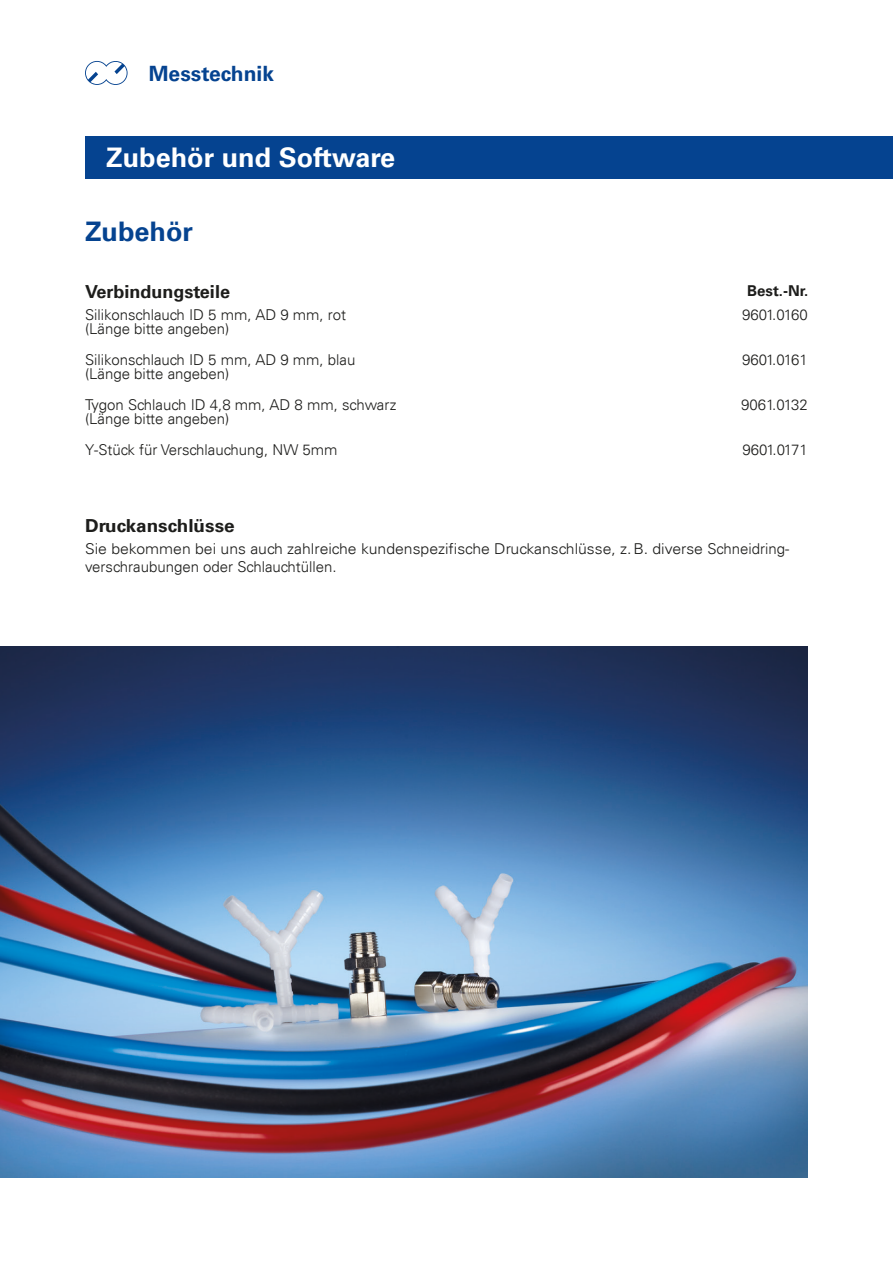
<style>
.page{position:relative;width:893px;height:1263px;background:#fff}
.page>*{position:absolute;margin:0;border:0;box-sizing:border-box;transform-origin:0 0}
.Balkentext{font:700 27px "Univers LT Std";color:#fff}
.t1{font:700 27px "Univers LT";color:#054390}
.t2{font:700 21px "Univers LT Std";color:#054390}
.t3{font:700 18px "Univers LT";color:#1d1d1b}
.t4{font:700 18px "Univers LT";color:#1d1d1b;scale:1.05 1}
.t5{font:300 15px "Univers LT";color:#1d1d1b}
.t6{font:300 15px/18px "Univers LT";color:#1d1d1b;scale:1.05 1}
.t7{font:300 15px "Univers LT";letter-spacing:-.025em;color:#1d1d1b}
.t8{font:700 15px "Univers LT";color:#1d1d1b}
.t9{font:300 15px "Univers LT";letter-spacing:-.035em;color:#1d1d1b}
</style>
<div class="page">
<svg style="left:85px;top:61px;width:43px;height:24px"></svg>
<div style="left:85px;top:136px;width:808px;height:43px;background:#054390"></div>
<img style="left:0;top:646px;width:808px;height:532px">
<h2 class="t2" style="left:149px;top:61px;width:127px">Messtechnik</h2>
<p class="Balkentext" style="left:106px;top:142px;width:291px">Zubehör und Software</p>
<h1 class="t1" style="left:85px;top:215px;width:109px">Zubehör</h1>
<p class="t3" style="left:85px;top:281px;width:146px">Verbindungsteile</p>
<p class="t8" style="left:747px;top:282px;width:63px">Best.-Nr.</p>
<p class="t5" style="left:85px;top:306px;width:263px">Silikonschlauch ID 5 mm, AD 9 mm, rot</p>
<p class="t7" style="left:742px;top:306px;width:67px">9601.0160</p>
<p class="t5" style="left:85px;top:319px;width:146px">(Länge bitte angeben)</p>
<p class="t5" style="left:85px;top:351px;width:272px">Silikonschlauch ID 5 mm, AD 9 mm, blau</p>
<p class="t7" style="left:742px;top:351px;width:67px">9601.0161</p>
<p class="t5" style="left:85px;top:364px;width:146px">(Länge bitte angeben)</p>
<p class="t5" style="left:85px;top:396px;width:313px">Tygon Schlauch ID 4,8 mm, AD 8 mm, schwarz</p>
<p class="t5" style="left:741px;top:396px;width:68px">9061.0132</p>
<p class="t5" style="left:85px;top:409px;width:146px">(Länge bitte angeben)</p>
<p class="t5" style="left:85px;top:441px;width:254px">Y-Stück für Verschlauchung, NW 5mm</p>
<p class="t9" style="left:742px;top:441px;width:67px">9601.0171</p>
<p class="t4" style="left:85px;top:515px;width:144px">Druckanschlüsse</p>
<p class="t6" style="left:85px;top:540px;width:672px">Sie bekommen bei uns auch zahlreiche kundenspezifische Druckanschlüsse, z.B. diverse Schneidring&shy;verschraubungen oder Schlauchtüllen.</p>
</div>
